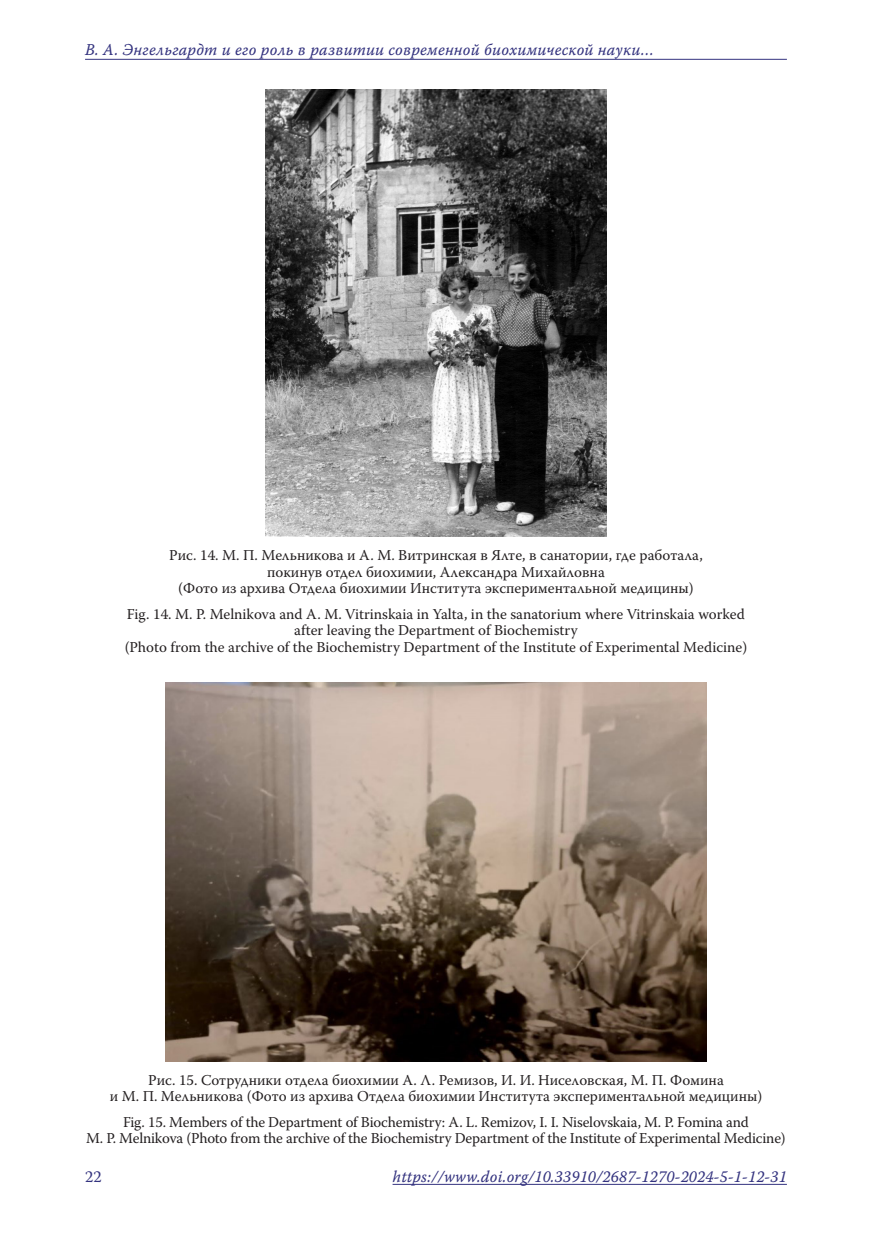
<style>
.page{position:relative;width:872px;height:1234px;background:#fff}
.page>*{position:absolute;margin:0;border:0;box-sizing:border-box;transform-origin:0 0}
.t1{font:16.5px "Warnock Pro It Capt";letter-spacing:.01em;color:#34337f;scale:.95 1}
.t2{font:16.5px "Warnock Pro";color:#34337f}
.RIS{font:15px/16.5px "Warnock Pro";color:#231f20;text-align:center}
</style>
<div class="page">
<hr style="left:392px;top:1183px;width:395px;height:1px;background:#34337f">
<hr style="left:85px;top:59px;width:702px;height:1px;background:#34337f">
<img style="left:266px;top:89px;width:340px;height:447px">
<img style="left:166px;top:682px;width:540px;height:378px">
<p class="t1" style="left:85px;top:39px;width:600px">В. А. Энгельгардт и его роль в развитии современной биохимической науки…</p>
<p class="RIS" style="left:169px;top:546px;width:535px">Рис. 14. М. П. Мельникова и А. М. Витринская в Ялте, в санатории, где работала, покинув отдел биохимии, Александра Михайловна<br>(Фото из архива Отдела биохимии Института экспериментальной медицины)</p>
<p class="RIS" style="left:125px;top:605px;width:624px">Fig. 14. M. P. Melnikova and A. M. Vitrinskaia in Yalta, in the sanatorium where Vitrinskaia worked after leaving the Department of Biochemistry<br>(Photo from the archive of the Biochemistry Department of the Institute of Experimental Medicine)</p>
<p class="RIS" style="left:110px;top:1071px;width:654px">Рис. 15. Сотрудники отдела биохимии А. Л. Ремизов, И. И. Ниселовская, М. П. Фомина<br>и М. П. Мельникова (Фото из архива Отдела биохимии Института экспериментальной медицины)</p>
<p class="RIS" style="left:86px;top:1113px;width:701px">Fig. 15. Members of the Department of Biochemistry: A. L. Remizov, I. I. Niselovskaia, M. P. Fomina and<br>M. P. Melnikova (Photo from the archive of the Biochemistry Department of the Institute of Experimental Medicine)</p>
<p class="t2" style="left:85px;top:1166px;width:18px">22</p>
<p class="t1" style="left:392px;top:1166px;width:416px">https://www.doi.org/10.33910/2687-1270-2024-5-1-12-31</p>
</div>
